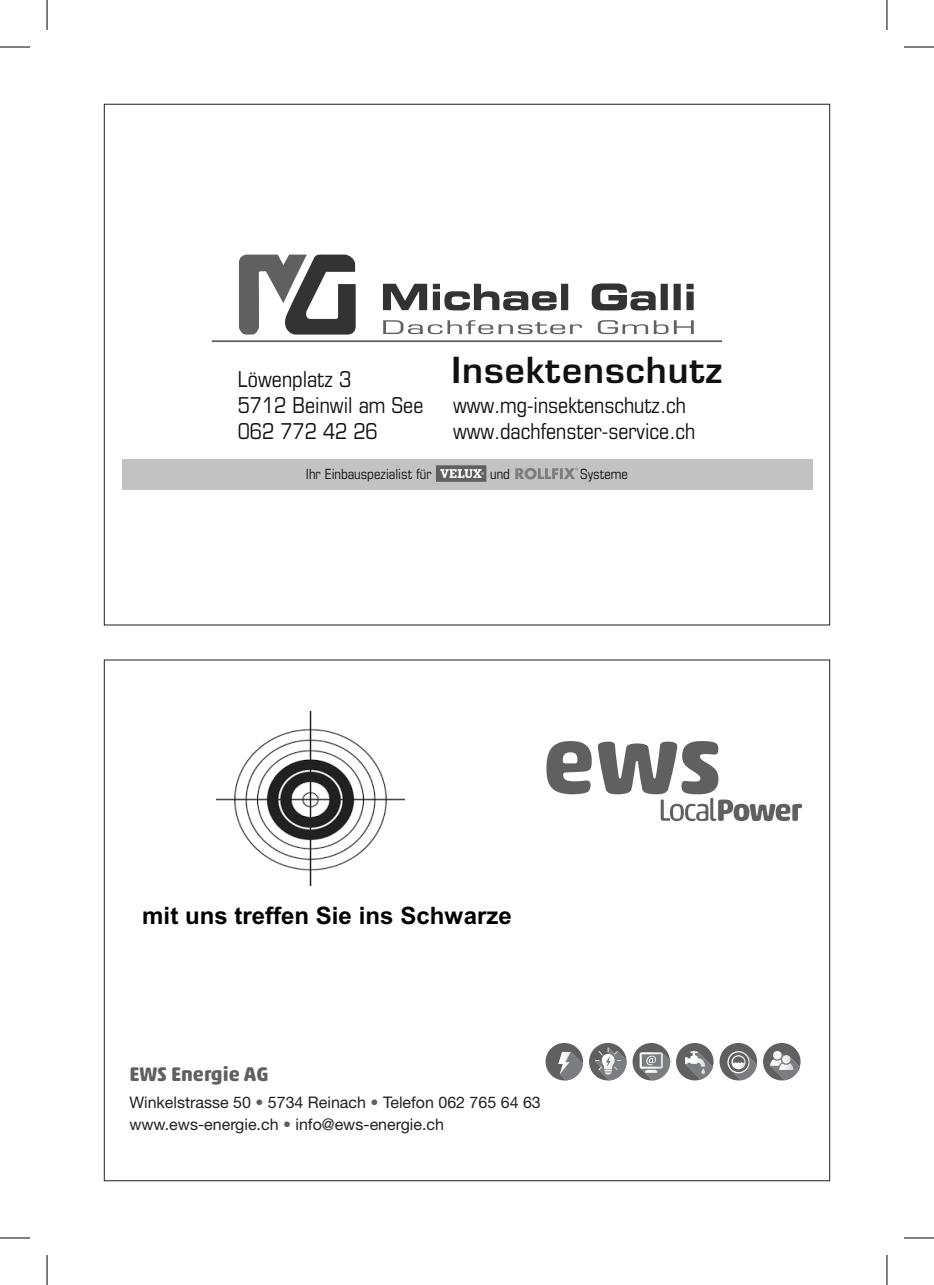
<style>
.page{position:relative;width:934px;height:1285px;background:#fff}
.page>*{position:absolute;margin:0;border:0;box-sizing:border-box;transform-origin:0 0}
.t1{font:600 35px "Eurostile LT Std";letter-spacing:.03em;color:#101010}
.t2{font:700 24px "Arial";color:#000}
.t3{font:condensed 21.8px/26.2px "Eurostile LT Std";color:#101010}
.t4{font:700 20px "Akko Rounded Pro";color:#606060}
.t5{font:16px/22px "Helvetica Neue";color:#231f20}
.t6{font:condensed 14px "Eurostile LT Std";color:#101010}
.s1{color:#606060}
</style>
<div class="page">
<div style="left:545px;top:1043px;width:38px;height:37px;background:#606060;border-radius:50%"></div>
<svg style="left:558px;top:1052px;width:24px;height:28px"></svg>
<svg style="left:588px;top:1043px;width:38px;height:37px"></svg>
<svg style="left:594px;top:1047px;width:32px;height:33px"></svg>
<div style="left:632px;top:1043px;width:37px;height:37px;background:#606060;border-radius:50%"></div>
<svg style="left:639px;top:1052px;width:30px;height:28px"></svg>
<div style="left:675px;top:1043px;width:38px;height:37px;background:#606060;border-radius:50%"></div>
<svg style="left:684px;top:1051px;width:28px;height:28px"></svg>
<div style="left:719px;top:1043px;width:37px;height:37px;background:#606060;border-radius:50%"></div>
<svg style="left:727px;top:1051px;width:29px;height:29px"></svg>
<div style="left:762px;top:1043px;width:38px;height:37px;background:#606060;border-radius:50%"></div>
<svg style="left:769px;top:1051px;width:30px;height:29px"></svg>
<svg style="left:546px;top:741px;width:45px;height:53px"></svg>
<svg style="left:597px;top:741px;width:204px;height:80px"></svg>
<img style="left:217px;top:711px;width:188px;height:174px">
<div style="left:122px;top:459px;width:690px;height:31px;background:#c2c2c2"></div>
<svg style="left:383px;top:320px;width:310px;height:14px"></svg>
<svg style="left:383px;top:284px;width:173px;height:26px"></svg>
<div style="left:560px;top:284px;width:8px;height:26px;background:#343334"></div>
<svg style="left:591px;top:283px;width:64px;height:27px"></svg>
<div style="left:660px;top:284px;width:7px;height:26px;background:#343334"></div>
<div style="left:673px;top:284px;width:7px;height:26px;background:#343334"></div>
<svg style="left:686px;top:284px;width:7px;height:26px"></svg>
<svg style="left:239px;top:254px;width:116px;height:80px"></svg>
<hr style="left:212px;top:340px;width:509px;height:2px;background:#606060">
<div style="left:436px;top:465px;width:50px;height:17px;background:#606060"></div>
<svg style="left:440px;top:469px;width:44px;height:9px"></svg>
<svg style="left:515px;top:467px;width:63px;height:12px"></svg>
<hr style="left:0;top:47px;width:30px;height:1px;background:#000">
<hr style="left:903px;top:47px;width:30px;height:1px;background:#000">
<hr style="left:0;top:1237px;width:30px;height:1px;background:#000">
<hr style="left:903px;top:1237px;width:30px;height:1px;background:#000">
<hr style="left:47px;top:0;width:1px;height:30px;background:#000">
<hr style="left:47px;top:1255px;width:1px;height:30px;background:#000">
<hr style="left:886px;top:0;width:1px;height:30px;background:#000">
<hr style="left:886px;top:1255px;width:1px;height:30px;background:#000">
<h1 class="t1" style="left:451px;top:348px;width:272px">Insektenschutz</h1>
<p class="t3" style="left:238px;top:365px;width:187px">Löwenplatz 3<br>5712 Beinwil am See<br>062 772 42 26</p>
<p class="t6" style="left:306px;top:465px;width:127px">Ihr Einbauspezialist für</p>
<p class="t6" style="left:490px;top:465px;width:21px">und</p>
<p class="t6" style="left:580px;top:465px;width:49px">Systeme</p>
<p class="t3" style="left:453px;top:392px;width:243px">www.mg-insektenschutz.ch www.dachfenster-service.ch</p>
<p class="t2" style="left:142px;top:899px;width:371px">mit uns treffen Sie ins Schwarze</p>
<p class="t4" style="left:129px;top:1061px;width:141px">EWS Energie AG</p>
<p class="t5" style="left:129px;top:1091px;width:413px">Winkelstrasse 50 <span class="s1">•</span> 5734 Reinach <span class="s1">•</span> Telefon 062 765 64 63 www.ews-energie.ch <span class="s1">•</span> info@ews-energie.ch</p>
</div>
